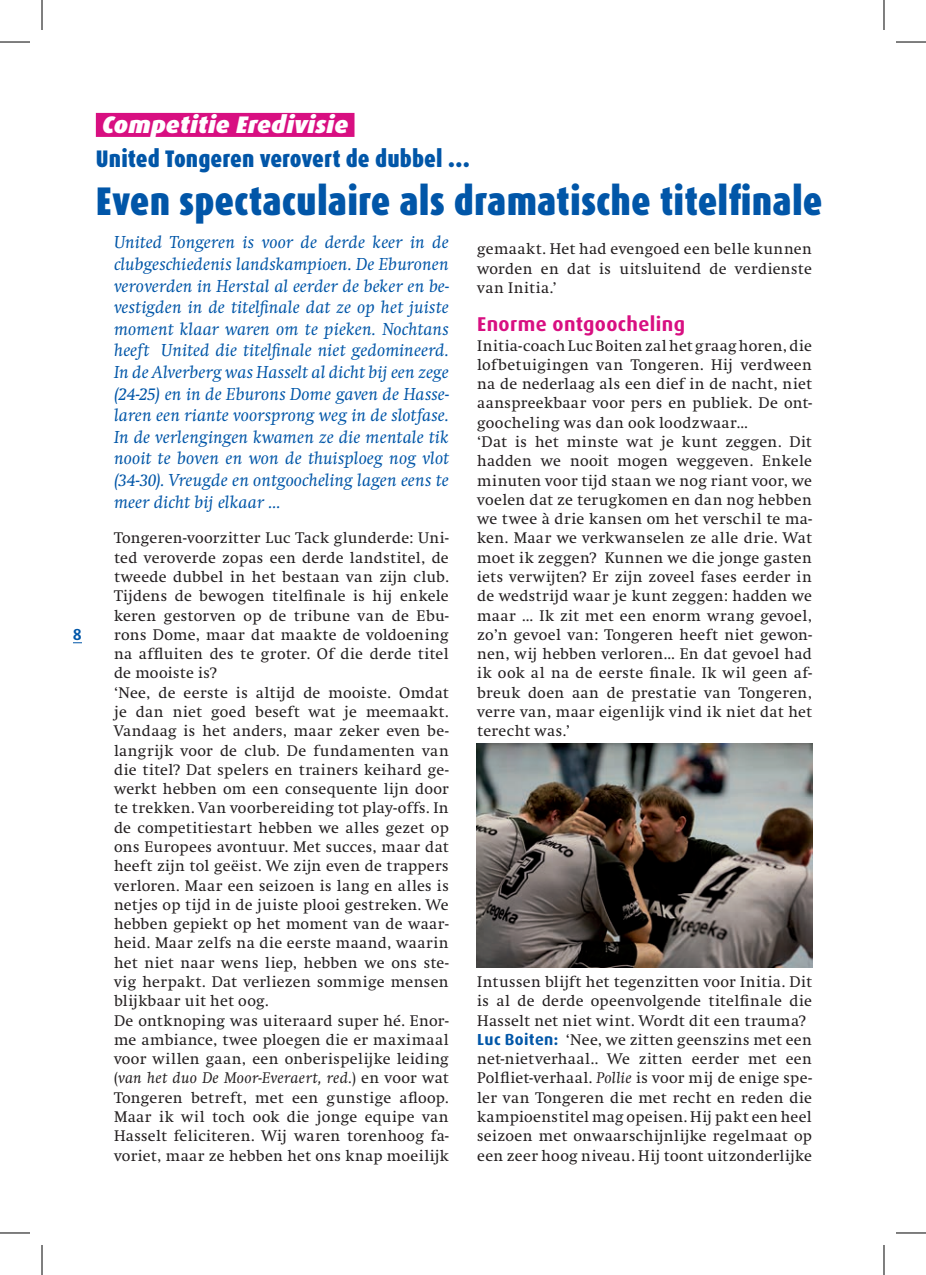
<style>
.page{position:relative;width:926px;height:1275px;background:#fff}
.page>*{position:absolute;margin:0;border:0;box-sizing:border-box;transform-origin:0 0}
.t1{font:900 40px "Dax Condensed";letter-spacing:.005em;color:#0156a8}
.t2{font:900 24px "Dax Condensed";color:#0156a8}
.t3{font:italic 900 24px "Dax";letter-spacing:.005em;color:#fff}
.t4{font:700 20px "Dax";letter-spacing:.02em;color:#d80f81}
.t5{font:italic 18px/21.6px "Swift";color:#0156a8;text-align:justify}
.t6{font:16px/19.2px "Swift";letter-spacing:.02em;color:#231f20}
.t7{font:700 16px "Dax";color:#0156a8}
.s1{font-style:italic}
.s2{font-family:"Dax";font-weight:700;color:#0156a8}
</style>
<div class="page">
<div style="left:96px;top:113px;width:258px;height:24px;background:#d80f81"></div>
<img style="left:477px;top:743px;width:336px;height:224px">
<hr style="left:0;top:42px;width:30px;height:1px;background:#000">
<hr style="left:896px;top:42px;width:30px;height:1px;background:#000">
<hr style="left:0;top:1232px;width:30px;height:1px;background:#000">
<hr style="left:896px;top:1232px;width:30px;height:1px;background:#000">
<hr style="left:42px;top:0;width:1px;height:30px;background:#000">
<hr style="left:42px;top:1245px;width:1px;height:30px;background:#000">
<hr style="left:884px;top:0;width:1px;height:30px;background:#000">
<hr style="left:884px;top:1245px;width:1px;height:30px;background:#000">
<p class="t7" style="left:73px;top:625px;width:11px">8</p>
<h2 class="t3" style="left:102px;top:111px;width:248px">Competitie Eredivisie</h2>
<h2 class="t2" style="left:96px;top:145px;width:376px">United Tongeren verovert de dubbel …</h2>
<h1 class="t1" style="left:96px;top:179px;width:728px">Even spectaculaire als dramatische titelfinale</h1>
<p class="t5" style="left:114px;top:232px;width:336px">United Tongeren is voor de derde keer in de clubgeschiedenis landskampioen. De Eburonen veroverden in Herstal al eerder de beker en be&shy;vestigden in de titelfinale dat ze op het juiste moment klaar waren om te pieken. Nochtans heeft United die titelfinale niet gedomineerd.<br>In de Alverberg was Hasselt al dicht bij een zege (24-25) en in de Eburons Dome gaven de Hasse&shy;laren een riante voorsprong weg in de slotfase.<br>In de verlengingen kwamen ze die mentale tik nooit te boven en won de thuisploeg nog vlot (34-30). Vreugde en ontgoocheling lagen eens te meer dicht bij elkaar …</p>
<p class="t6" style="left:114px;top:529px;width:336px">Tongeren-voorzitter Luc Tack glunderde: Uni&shy;ted veroverde zopas een derde landstitel, de tweede dubbel in het bestaan van zijn club.<br>Tijdens de bewogen titelfinale is hij enkele keren gestorven op de tribune van de Ebu&shy;rons Dome, maar dat maakte de voldoening na affluiten des te groter. Of die derde titel de mooiste is?<br>‘Nee, de eerste is altijd de mooiste. Omdat je dan niet goed beseft wat je meemaakt.<br>Vandaag is het anders, maar zeker even be&shy;langrijk voor de club. De fundamenten van die titel? Dat spelers en trainers keihard ge&shy;werkt hebben om een consequente lijn door te trekken. Van voorbereiding tot play-offs. In de competitiestart hebben we alles gezet op ons Europees avontuur. Met succes, maar dat heeft zijn tol geëist. We zijn even de trappers verloren. Maar een seizoen is lang en alles is netjes op tijd in de juiste plooi gestreken. We hebben gepiekt op het moment van de waar&shy;heid. Maar zelfs na die eerste maand, waarin het niet naar wens liep, hebben we ons ste&shy;vig herpakt. Dat verliezen sommige mensen blijkbaar uit het oog.<br>De ontknoping was uiteraard super hé. Enor&shy;me ambiance, twee ploegen die er maximaal voor willen gaan, een onberispelijke leiding (<span class="s1">van het duo De Moor-Everaert, red.</span>) en voor wat Tongeren betreft, met een gunstige afloop.<br>Maar ik wil toch ook die jonge equipe van Hasselt feliciteren. Wij waren torenhoog fa&shy;voriet, maar ze hebben het ons knap moeilijk</p>
<p class="t6" style="left:477px;top:240px;width:336px;text-align:justify">gemaakt. Het had evengoed een belle kunnen worden en dat is uitsluitend de verdienste van Initia.’</p>
<p class="t4" style="left:477px;top:313px;width:209px">Enorme ontgoocheling</p>
<p class="t6" style="left:477px;top:336px;width:336px">Initia-coach Luc Boiten zal het graag horen, die lofbetuigingen van Tongeren. Hij verdween na de nederlaag als een dief in de nacht, niet aanspreekbaar voor pers en publiek. De ont&shy;goocheling was dan ook loodzwaar…<br>‘Dat is het minste wat je kunt zeggen. Dit hadden we nooit mogen weggeven. Enkele minuten voor tijd staan we nog riant voor, we voelen dat ze terugkomen en dan nog hebben we twee à drie kansen om het verschil te ma&shy;ken. Maar we verkwanselen ze alle drie. Wat moet ik zeggen? Kunnen we die jonge gasten iets verwijten? Er zijn zoveel fases eerder in de wedstrijd waar je kunt zeggen: hadden we maar … Ik zit met een enorm wrang gevoel, zo’n gevoel van: Tongeren heeft niet gewon&shy;nen, wij hebben verloren… En dat gevoel had ik ook al na de eerste finale. Ik wil geen af&shy;breuk doen aan de prestatie van Tongeren, verre van, maar eigenlijk vind ik niet dat het terecht was.’</p>
<p class="t6" style="left:477px;top:972px;width:336px">Intussen blijft het tegenzitten voor Initia. Dit is al de derde opeenvolgende titelfinale die Hasselt net niet wint. Wordt dit een trauma?<br><span class="s2">Luc Boiten:</span> ‘Nee, we zitten geenszins met een net-nietverhaal.. We zitten eerder met een Polfliet-verhaal. <span class="s1">Pollie</span> is voor mij de enige spe&shy;ler van Tongeren die met recht en reden die kampioenstitel mag opeisen. Hij pakt een heel seizoen met onwaarschijnlijke regelmaat op een zeer hoog niveau. Hij toont uitzonderlijke</p>
</div>
